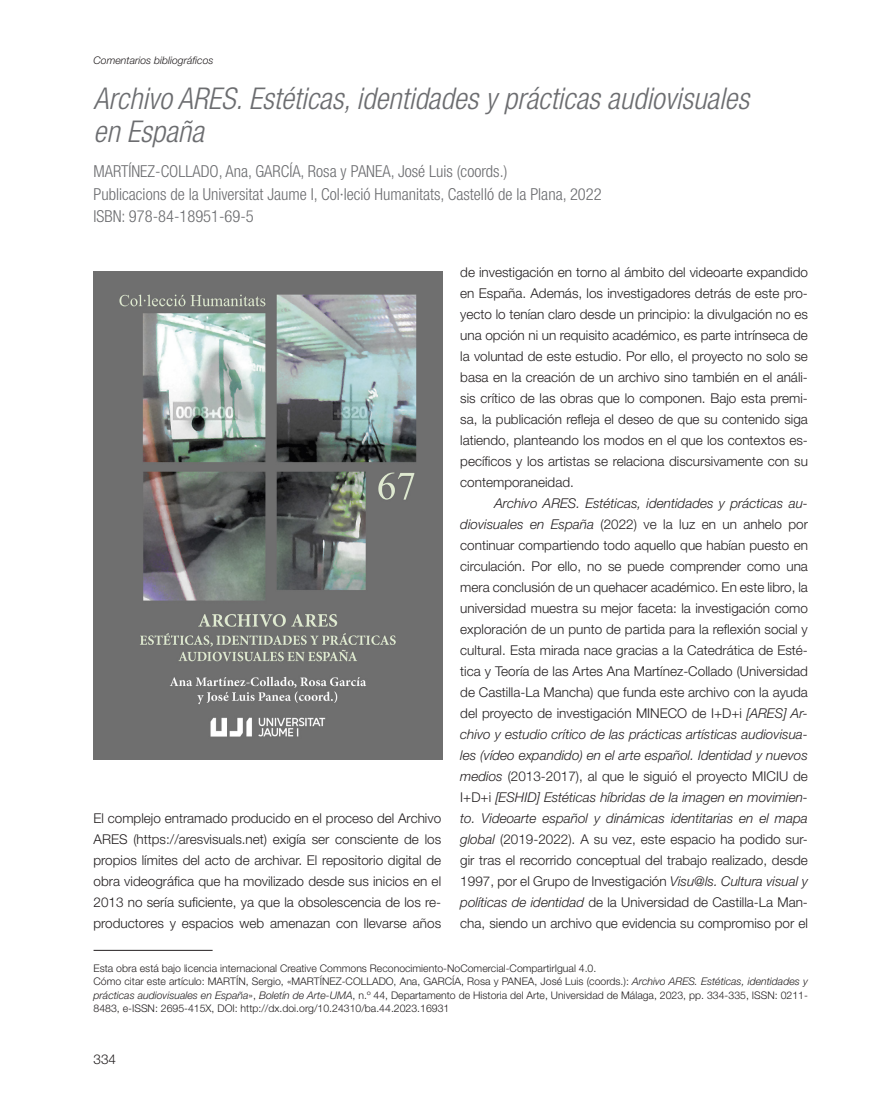
<style>
.page{position:relative;width:893px;height:1106px;background:#fff}
.page>*{position:absolute;margin:0;border:0;box-sizing:border-box;transform-origin:0 0}
.t1{font:italic 300 condensed 30px/33px "Helvetica Neue LT Std";color:#6c6d70}
.t2{font:300 condensed 16.5px/22.5px "Helvetica Neue LT Std";color:#6c6d70}
.t3{font:300 13.5px/21px "Helvetica Neue LT Std";color:#231f20;text-align:justify}
.t4{font:300 10.5px/13.5px "Helvetica Neue LT Std";color:#231f20}
.t5{font:italic 300 10.5px "Helvetica Neue LT Std";color:#231f20}
.s1{font-style:italic}
</style>
<div class="page">
<img style="left:94px;top:271px;width:348px;height:488px">
<hr style="left:94px;top:950px;width:119px;height:1px;background:#231f20">
<p class="t5" style="left:94px;top:54px;width:121px">Comentarios bibliográficos</p>
<h1 class="t1" style="left:94px;top:83px;width:657px">Archivo ARES. Estéticas, identidades y prácticas audiovisuales en España</h1>
<p class="t2" style="left:94px;top:160px;width:510px">MARTÍNEZ-COLLADO, Ana, GARCÍA, Rosa y PANEA, José Luis (coords.)<br>Publicacions de la Universitat Jaume I, Col·leció Humanitats, Castelló de la Plana, 2022<br>ISBN: 978-84-18951-69-5</p>
<p class="t3" style="left:460px;top:261px;width:349px">de investigación en torno al ámbito del videoarte expandido en España. Además, los investigadores detrás de este pro&shy;yecto lo tenían claro desde un principio: la divulgación no es una opción ni un requisito académico, es parte intrínseca de la voluntad de este estudio. Por ello, el proyecto no solo se basa en la creación de un archivo sino también en el análi&shy;sis crítico de las obras que lo componen. Bajo esta premi&shy;sa, la publicación refleja el deseo de que su contenido siga latiendo, planteando los modos en el que los contextos es&shy;pecíficos y los artistas se relaciona discursivamente con su contemporaneidad.</p>
<p class="t3" style="left:460px;top:492px;width:349px;text-indent:34px"><span class="s1">Archivo ARES. Estéticas, identidades y prácticas au&shy;diovisuales en España</span> (2022) ve la luz en un anhelo por continuar compartiendo todo aquello que habían puesto en circulación. Por ello, no se puede comprender como una mera conclusión de un quehacer académico. En este libro, la universidad muestra su mejor faceta: la investigación como exploración de un punto de partida para la reflexión social y cultural. Esta mirada nace gracias a la Catedrática de Esté&shy;tica y Teoría de las Artes Ana Martínez-Collado (Universidad de Castilla-La Mancha) que funda este archivo con la ayuda del proyecto de investigación MINECO de I+D+i <span class="s1">[ARES] Ar&shy;chivo y estudio crítico de las prácticas artísticas audiovisua&shy;les (vídeo expandido) en el arte español. Identidad y nuevos medios</span> (2013-2017), al que le siguió el proyecto MICIU de I+D+i <span class="s1">[ESHID] Estéticas híbridas de la imagen en movimien&shy;to. Videoarte español y dinámicas identitarias en el mapa global</span> (2019-2022). A su vez, este espacio ha podido sur&shy;gir tras el recorrido conceptual del trabajo realizado, desde 1997, por el Grupo de Investigación <span class="s1">Visu@ls. Cultura visual y políticas de identidad</span> de la Universidad de Castilla-La Man&shy;cha, siendo un archivo que evidencia su compromiso por el</p>
<p class="t3" style="left:94px;top:807px;width:349px">El complejo entramado producido en el proceso del Archivo ARES (https://aresvisuals.net) exigía ser consciente de los propios límites del acto de archivar. El repositorio digital de obra videográfica que ha movilizado desde sus inicios en el 2013 no sería suficiente, ya que la obsolescencia de los re&shy;productores y espacios web amenazan con llevarse años</p>
<p class="t4" style="left:94px;top:961px;width:716px">Esta obra está bajo licencia internacional Creative Commons Reconocimiento-NoComercial-CompartirIgual 4.0.<br>Cómo citar este artículo: MARTÍN, Sergio, «MARTÍNEZ-COLLADO, Ana, GARCÍA, Rosa y PANEA, José Luis (coords.): <span class="s1">Archivo ARES. Estéticas, identidades y prácticas audiovisuales en España</span>», <span class="s1">Boletín de Arte-UMA</span>, n.º 44, Departamento de Historia del Arte, Universidad de Málaga, 2023, pp. 334-335, ISSN: 0211- 8483, e-ISSN: 2695-415X, DOI: http://dx.doi.org/10.24310/ba.44.2023.16931</p>
<p class="t3" style="left:94px;top:1048px;width:24px">334</p>
</div>
